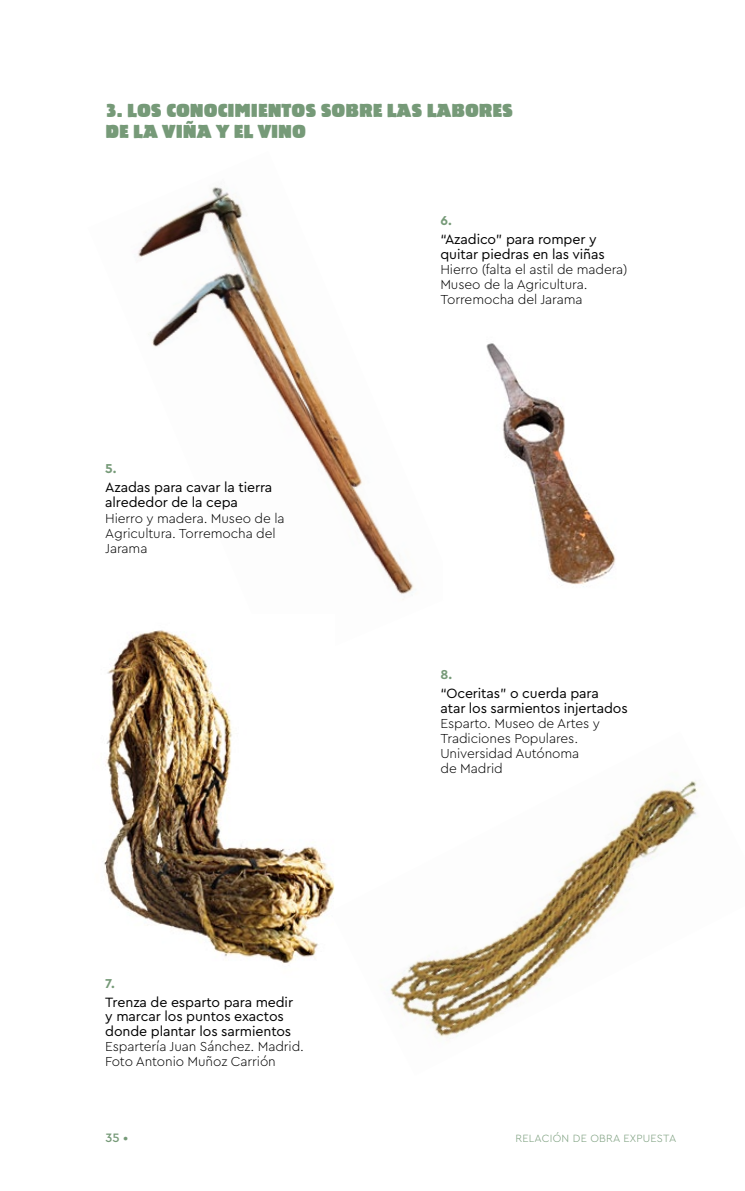
<style>
.page{position:relative;width:745px;height:1191px;background:#fff}
.page>*{position:absolute;margin:0;border:0;box-sizing:border-box;transform-origin:0 0}
.t1{font:18px/21px "Linotype Bariton";color:#769a78}
.t2{font:14.1px/14.7px "Cera Pro";letter-spacing:-.01em;color:#000}
.t3{font:300 13.65px/15px "Cera Pro";letter-spacing:-.01em;color:#000}
.t4{font:700 13.5px "Cera Pro";color:#769a78}
.t5{font:500 12.75px "Cera Pro";color:#769a78}
.t6{font:300 10.95px "Cera Pro";letter-spacing:.02em;color:#769a78}
</style>
<div class="page">
<img style="left:138px;top:187px;width:276px;height:407px">
<img style="left:104px;top:630px;width:226px;height:333px">
<img style="left:330px;top:781px;width:368px;height:256px">
<img style="left:486px;top:343px;width:130px;height:244px">
<h1 class="t1" style="left:105px;top:100px;width:409px">3. LOS CONOCIMIENTOS SOBRE LAS LABORES<br>DE LA VIÑA Y EL VINO</h1>
<p class="t4" style="left:105px;top:460px;width:13px">5.</p>
<p class="t2" style="left:105px;top:479px;width:168px">Azadas para cavar la tierra alrededor de la cepa</p>
<p class="t3" style="left:105px;top:511px;width:181px">Hierro y madera. Museo de la<br>Agricultura. Torremocha del<br>Jarama</p>
<p class="t4" style="left:105px;top:974px;width:11px">7.</p>
<p class="t2" style="left:105px;top:993px;width:189px">Trenza de esparto para medir y marcar los puntos exactos donde plantar los sarmientos</p>
<p class="t3" style="left:105px;top:1038px;width:200px">Espartería Juan Sánchez. Madrid.<br>Foto Antonio Muñoz Carrión</p>
<p class="t4" style="left:440px;top:211px;width:13px">6.</p>
<p class="t2" style="left:440px;top:231px;width:166px">“Azadico” para romper y quitar piedras en las viñas</p>
<p class="t3" style="left:440px;top:261px;width:189px">Hierro (falta el astil de madera)<br>Museo de la Agricultura.<br>Torremocha del Jarama</p>
<p class="t4" style="left:440px;top:665px;width:13px">8.</p>
<p class="t2" style="left:440px;top:685px;width:189px">“Oceritas” o cuerda para<br>atar los sarmientos injertados</p>
<p class="t3" style="left:440px;top:715px;width:161px">Esparto. Museo de Artes y<br>Tradiciones Populares.<br>Universidad Autónoma<br>de Madrid</p>
<p class="t5" style="left:105px;top:1129px;width:24px">35 •</p>
<p class="t6" style="left:515px;top:1130px;width:162px">RELACIÓN DE OBRA EXPUESTA</p>
</div>
